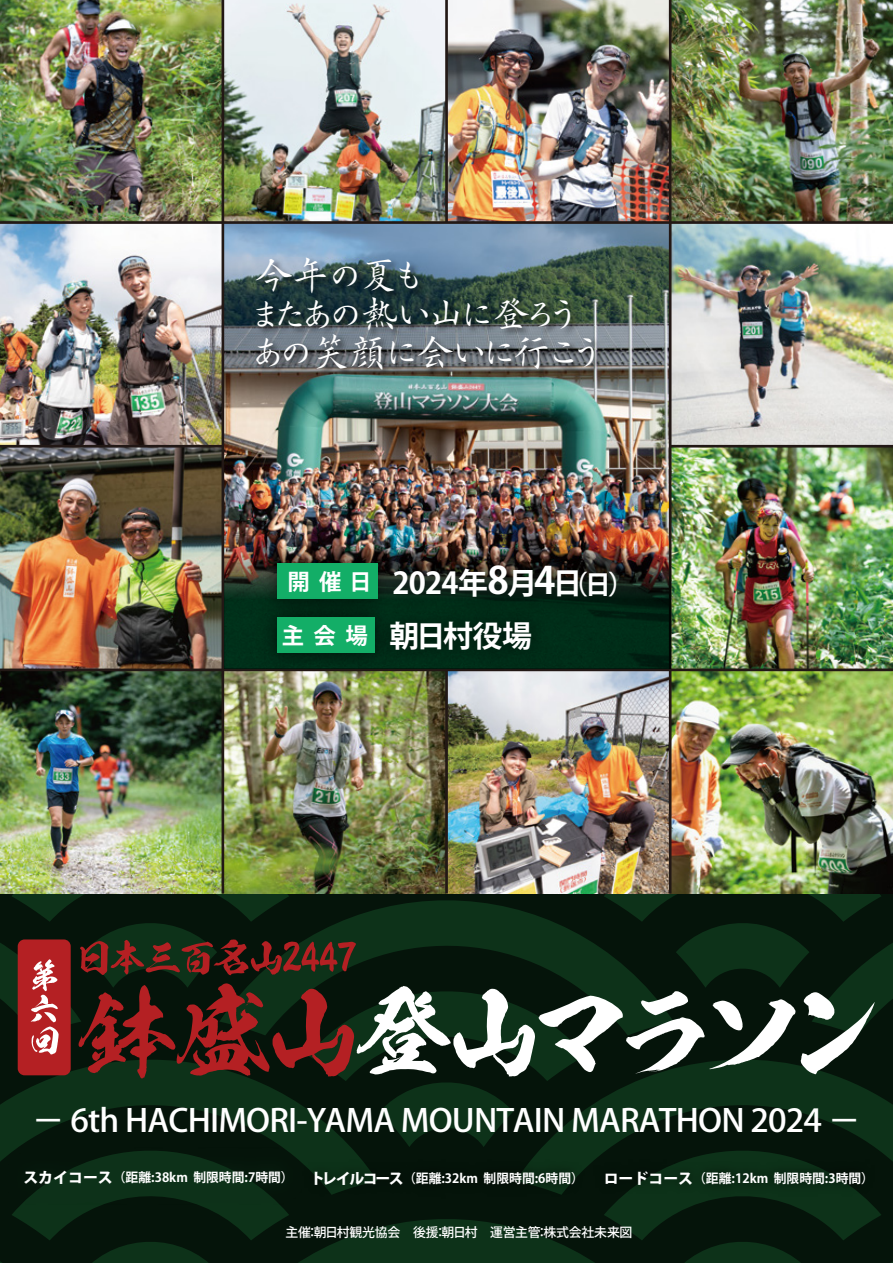
<style>
.page{position:relative;width:893px;height:1263px;background:#fff}
.page>*{position:absolute;margin:0;border:0;box-sizing:border-box;transform-origin:0 0}
.t1{font:300 38.25px/38.2px "Outai Kai Std";letter-spacing:-.145em;color:#fff}
.t2{font:500 31.35px "Koz Go Pr 6 N";letter-spacing:-.025em;color:#fff;scale:1.05 1}
.t3{font:700 29.85px/52.2px "Koz Go Pr 6 N";letter-spacing:-.025em;color:#fff}
.t4{font:500 12.9px "Koz Go Pro";letter-spacing:-.02em;color:#fff}
.t5{font:700 12.75px "Koz Go Pr 6 N";color:#fff}
.s1{font-size:22.35px}
.s2{font-size:37.35px}
.s3{font-size:26.1px}
.s4{font-weight:800;font-size:14.85px}
</style>
<div class="page">
<svg style="left:0;top:893px;width:893px;height:370px;background:#082010"></svg>
<img style="left:0;top:0;width:893px;height:893px">
<hr style="left:0;top:221px;width:893px;height:3px;background:#221815">
<hr style="left:222px;top:0;width:2px;height:893px;background:#221815">
<hr style="left:445px;top:0;width:3px;height:223px;background:#221815">
<hr style="left:669px;top:0;width:2px;height:893px;background:#221815">
<hr style="left:0;top:668px;width:893px;height:3px;background:#221815">
<hr style="left:445px;top:670px;width:3px;height:223px;background:#221815">
<hr style="left:0;top:445px;width:223px;height:2px;background:#221815">
<hr style="left:670px;top:445px;width:223px;height:2px;background:#221815">
<img style="left:249px;top:252px;width:362px;height:135px">
<img style="left:0;top:1141px;width:322px;height:76px">
<img style="left:297px;top:1153px;width:291px;height:54px">
<img style="left:588px;top:1153px;width:303px;height:54px">
<img style="left:224px;top:538px;width:446px;height:131px">
<img style="left:250px;top:535px;width:393px;height:101px">
<div style="left:277px;top:563px;width:101px;height:36px;background:#13ae67"></div>
<img style="left:250px;top:591px;width:309px;height:95px">
<div style="left:277px;top:618px;width:98px;height:35px;background:#13ae67"></div>
<svg style="left:79px;top:983px;width:796px;height:95px"></svg>
<svg style="left:80px;top:939px;width:276px;height:36px;background:#442418"></svg>
<div style="left:18px;top:939px;width:53px;height:136px;background:#b42023;border-radius:7px"></div>
<svg style="left:31px;top:959px;width:28px;height:95px"></svg>
<h1 class="t1" style="left:246px;top:256px;width:362px">今年の夏も<br>またあの熱い山に登ろうあの笑顔に会いに行こう</h1>
<h3 class="t3" style="left:282px;top:558px;width:354px"><span class="s1">開 催 日</span> 2024年<span class="s2">8</span>月<span class="s2">4</span>日<span class="s3">（日）</span><span class="s1">主 会 場</span> 朝日村役場</h3>
<h2 class="t2" style="left:32px;top:1103px;width:791px">－ 6th HACHIMORI-YAMA MOUNTAIN MARATHON 2024 －</h2>
<p class="t5" style="left:23px;top:1170px;width:562px"><span class="s4">スカイコース</span>（距離:38km 制限時間:7時間） <span class="s4">トレイルコース</span>（距離:32km 制限時間:6時間）</p>
<p class="t5" style="left:604px;top:1171px;width:272px"><span class="s4">ロードコース</span>（距離:12km 制限時間:3時間）</p>
<p class="t4" style="left:285px;top:1224px;width:348px">主催：朝日村観光協会　後援：朝日村　運営主管：株式会社未来図</p>
</div>
